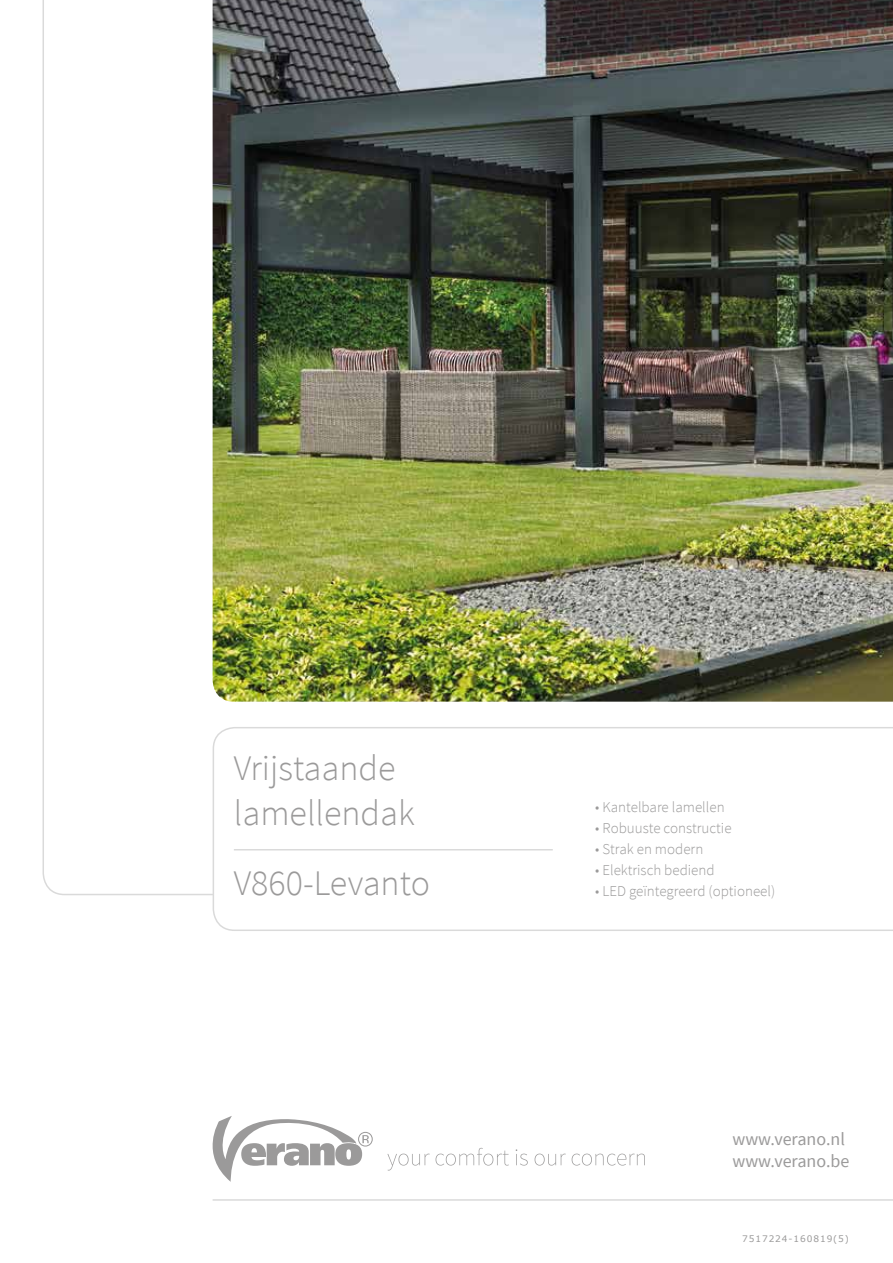
<style>
.page{position:relative;width:893px;height:1263px;background:#fff}
.page>*{position:absolute;margin:0;border:0;box-sizing:border-box;transform-origin:0 0}
.t1{font:300 36px/45px "Source Sans Pro";color:#9b9a9a}
.t2{font:18px/21.6px "Source Sans Pro";color:#9b9a9a}
.t3{font:300 15px "Source Sans Pro";color:#9b9a9a}
.t4{font:9px "Verdana";letter-spacing:.1em;color:#9b9a9a}
</style>
<div class="page">
<svg style="left:213px;top:1116px;width:432px;height:66px"></svg>
<hr style="left:213px;top:1199px;width:680px;height:2px;background:#dadada">
<img style="left:213px;top:0;width:680px;height:702px">
<svg style="left:212px;top:727px;width:681px;height:204px"></svg>
<hr style="left:234px;top:849px;width:319px;height:1px;background:#dadada">
<h1 class="t1" style="left:234px;top:745px;width:182px">Vrijstaande lamellendak</h1>
<h1 class="t1" style="left:234px;top:861px;width:198px">V860-Levanto</h1>
<p class="t3" style="left:595px;top:797px;width:131px">• Kantelbare lamellen</p>
<p class="t3" style="left:595px;top:818px;width:138px">• Robuuste constructie</p>
<p class="t3" style="left:595px;top:839px;width:109px">• Strak en modern</p>
<p class="t3" style="left:595px;top:860px;width:121px">• Elektrisch bediend</p>
<p class="t3" style="left:595px;top:881px;width:181px">• LED geïntegreerd (optioneel)</p>
<p class="t2" style="left:732px;top:1128px;width:118px">www.verano.nl www.verano.be</p>
<p class="t4" style="left:742px;top:1232px;width:108px">7517224-160819(5)</p>
</div>
